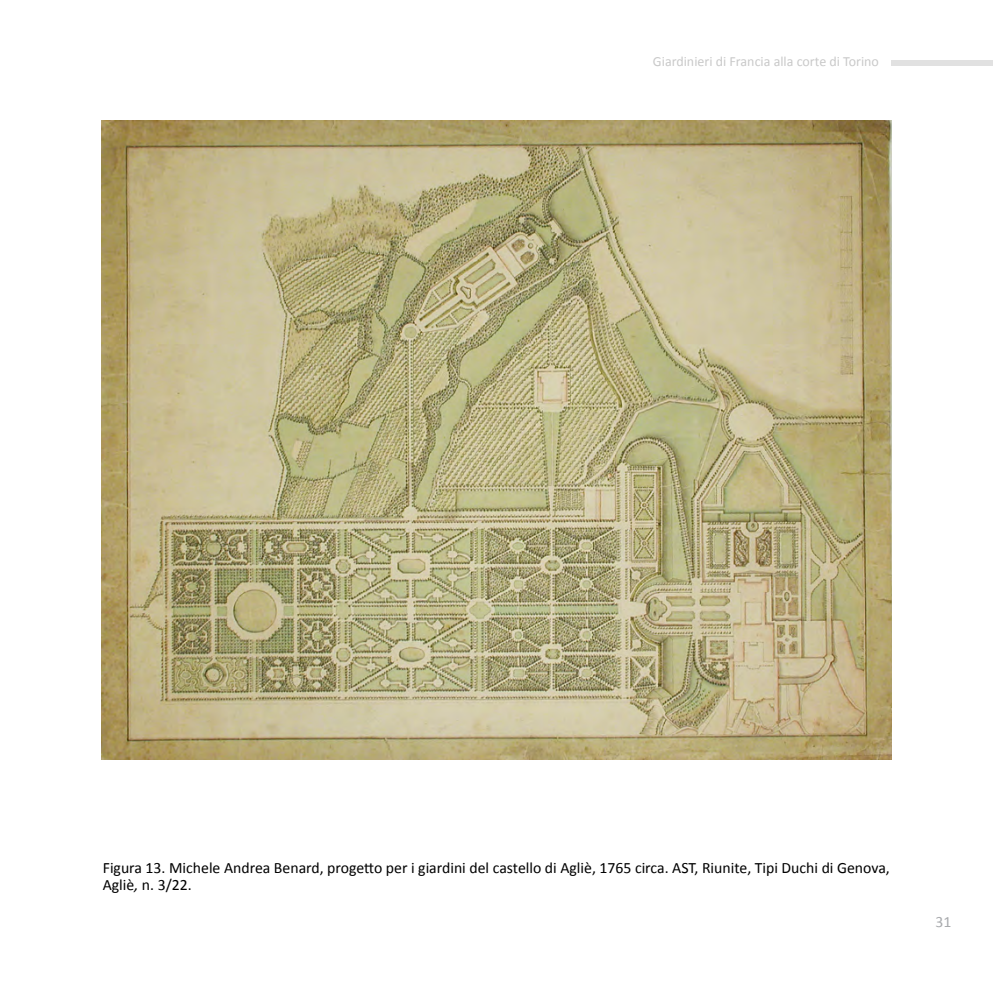
<style>
.page{position:relative;width:993px;height:993px;background:#fff}
.page>*{position:absolute;margin:0;border:0;box-sizing:border-box;transform-origin:0 0}
.t1{font:15.75px/17.2px "Calibri";color:#000}
.t2{font:15.75px "Calibri";color:#a9abae}
.t3{font:14px "Calibri";color:#c9c9c9}
.s1{font-style:italic}
</style>
<div class="page">
<div style="left:890px;top:61px;width:102px;height:5px;background:#e1e1e1"></div>
<img style="left:102px;top:120px;width:788px;height:639px">
<p class="t3" style="left:652px;top:53px;width:227px">Giardinieri di Francia alla corte di Torino</p>
<p class="t1" style="left:103px;top:858px;width:788px">Figura 13. Michele Andrea Benard, progetto per i giardini del castello di Agliè, 1765 circa. AST, Riunite, Tipi Duchi di Genova,<br>Agliè<span class="s1">,</span> n. 3/22.</p>
<p class="t2" style="left:935px;top:911px;width:17px">31</p>
</div>
